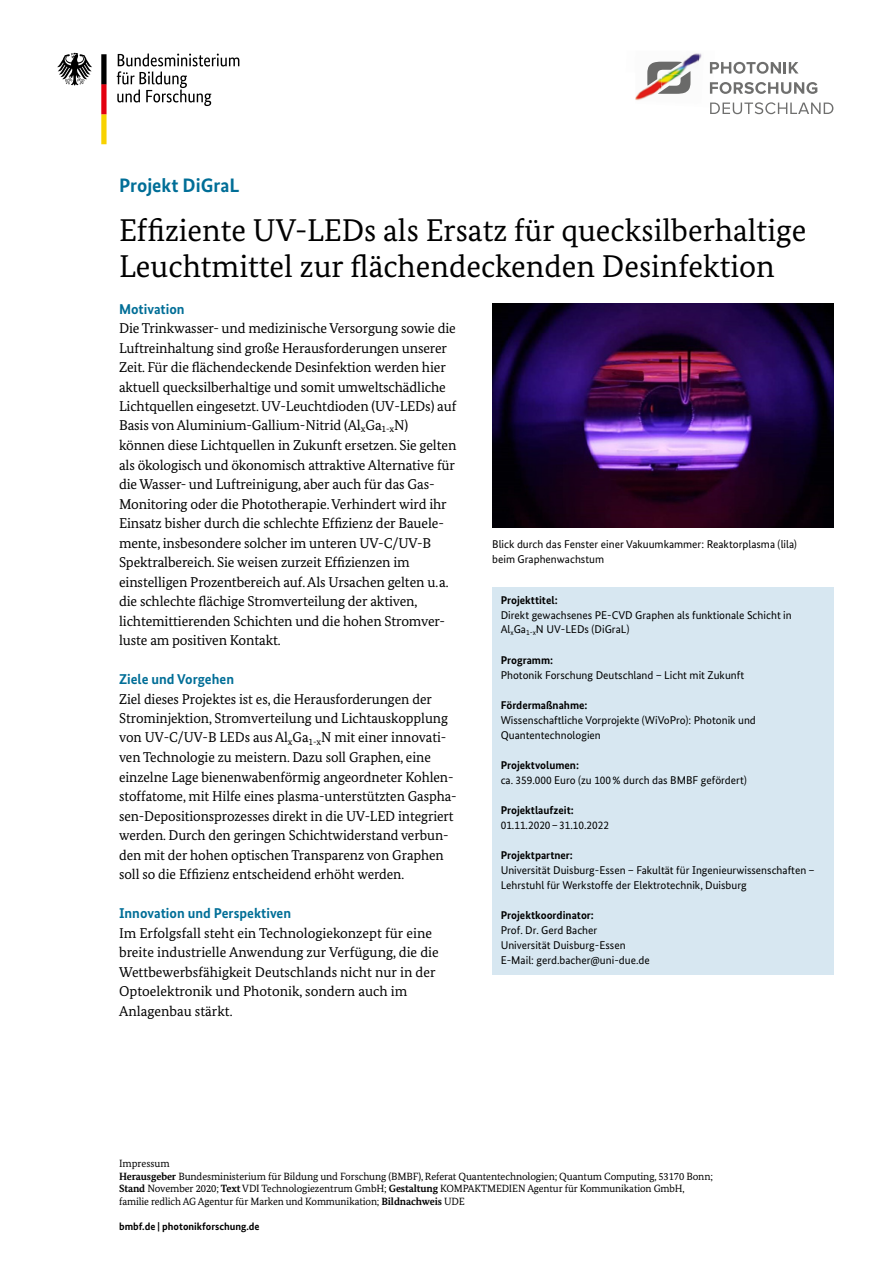
<style>
.page{position:relative;width:893px;height:1263px;background:#fff}
.page>*{position:absolute;margin:0;border:0;box-sizing:border-box;transform-origin:0 0}
.H1_Headline{font:31.5px/36px "Bundes Serif";color:#000}
.P_Subheadline{font:700 19.5px "Bundes Sans";color:#006e97}
.P_Fliess{font:14.25px/19.5px "Bundes Serif";letter-spacing:-.01em;color:#000}
.P_Kasten{font:11.25px/15px "Bundes Sans";color:#000}
.BU_Caption{font:11.25px/15px "Bundes Sans";color:#000}
.P_Impressum{font:10.5px/12.6px "Bundes Serif";letter-spacing:-.01em;color:#000}
.URL{font:700 10.5px "Bundes Sans";color:#000}
.H2_Impressum{font:10.5px "Bundes Serif";color:#000}
.s1{font-family:"Bundes Sans";font-weight:700;color:#006e97}
.s2{font-weight:700}
</style>
<div class="page">
<div style="left:492px;top:587px;width:341px;height:387px;background:#d7e7f1"></div>
<img style="left:492px;top:304px;width:341px;height:224px">
<svg style="left:117px;top:53px;width:122px;height:53px"></svg>
<svg style="left:57px;top:53px;width:35px;height:33px"></svg>
<svg style="left:101px;top:54px;width:6px;height:90px"></svg>
<img style="left:662px;top:53px;width:35px;height:21px">
<img style="left:697px;top:53px;width:13px;height:40px">
<img style="left:635px;top:87px;width:18px;height:14px">
<img style="left:690px;top:74px;width:8px;height:19px">
<svg style="left:710px;top:62px;width:89px;height:12px"></svg>
<svg style="left:710px;top:82px;width:107px;height:12px"></svg>
<svg style="left:710px;top:102px;width:123px;height:12px"></svg>
<svg style="left:647px;top:62px;width:43px;height:32px"></svg>
<p class="P_Subheadline" style="left:119px;top:174px;width:122px">Projekt DiGraL</p>
<h1 class="H1_Headline" style="left:119px;top:212px;width:689px">Effiziente UV-LEDs als Ersatz für quecksilberhaltige<br>Leuchtmittel zur flächendeckenden Desinfektion</h1>
<p class="P_Fliess" style="left:119px;top:299px;width:339px"><span class="s1">Motivation<br></span>Die Trinkwasser- und medizinische Versorgung sowie die Luftreinhaltung sind große Herausforderungen unserer Zeit. Für die flächendeckende Desinfektion werden hier aktuell quecksilberhaltige und somit umweltschädliche Lichtquellen eingesetzt. UV-Leuchtdioden (UV-LEDs) auf Basis von Aluminium-Gallium-Nitrid (Al<sub>x</sub>Ga<sub>1-x</sub>N) können diese Lichtquellen in Zukunft ersetzen. Sie gelten als ökologisch und ökonomisch attraktive Alternative für die Wasser- und Luftreinigung, aber auch für das Gas-Monitoring oder die Phototherapie.Verhindert wird ihr Einsatz bisher durch die schlechte Effizienz der Bauele&shy;mente, insbesondere solcher im unteren UV-C/UV-B Spektralbereich. Sie weisen zurzeit Effizienzen im einstelligen Prozentbereich auf.Als Ursachen gelten u.a. die schlechte flächige Stromverteilung der aktiven, lichtemittierenden Schichten und die hohen Stromver&shy;luste am positiven Kontakt.</p>
<p class="P_Fliess" style="left:119px;top:669px;width:339px"><span class="s1">Ziele und Vorgehen<br></span>Ziel dieses Projektes ist es, die Herausforderungen der Strominjektion, Stromverteilung und Lichtauskopplung von UV-C/UV-B LEDs aus Al<sub>x</sub>Ga<sub>1-x</sub>N mit einer innovati&shy;ven Technologie zu meistern. Dazu soll Graphen, eine einzelne Lage bienenwabenförmig angeordneter Kohlen&shy;stoffatome, mit Hilfe eines plasma-unterstützten Gaspha&shy;sen-Depositionsprozesses direkt in die UV-LED integriert werden. Durch den geringen Schichtwiderstand verbun&shy;den mit der hohen optischen Transparenz von Graphen soll so die Effizienz entscheidend erhöht werden.</p>
<p class="P_Fliess" style="left:119px;top:903px;width:321px"><span class="s1">Innovation und Perspektiven<br></span>Im Erfolgsfall steht ein Technologiekonzept für eine breite industrielle Anwendung zur Verfügung, die die Wettbewerbsfähigkeit Deutschlands nicht nur in der Optoelektronik und Photonik, sondern auch im Anlagenbau stärkt.</p>
<p class="BU_Caption" style="left:492px;top:536px;width:306px">Blick durch das Fenster einer Vakuumkammer: Reaktorplasma (lila) beim Graphenwachstum</p>
<p class="P_Kasten" style="left:501px;top:592px;width:293px"><span class="s2">Projekttitel:<br></span>Direkt gewachsenes PE-CVD Graphen als funktionale Schicht in<br>Al<sub>x</sub>Ga<sub>1-x</sub>N UV-LEDs (DiGraL)</p>
<p class="P_Kasten" style="left:501px;top:652px;width:245px"><span class="s2">Programm:<br></span>Photonik Forschung Deutschland – Licht mit Zukunft</p>
<p class="P_Kasten" style="left:501px;top:697px;width:257px"><span class="s2">Fördermaßnahme:<br></span>Wissenschaftliche Vorprojekte (WiVoPro): Photonik und<br>Quantentechnologien</p>
<p class="P_Kasten" style="left:501px;top:757px;width:248px"><span class="s2">Projektvolumen:<br></span>ca. 359.000 Euro (zu 100 % durch das BMBF gefördert)</p>
<p class="P_Kasten" style="left:501px;top:802px;width:110px"><span class="s2">Projektlaufzeit:<br></span>01.11.2020 – 31.10.2022</p>
<p class="P_Kasten" style="left:501px;top:847px;width:316px"><span class="s2">Projektpartner:<br></span>Universität Duisburg-Essen – Fakultät für Ingenieurwissenschaften –<br>Lehrstuhl für Werkstoffe der Elektrotechnik, Duisburg</p>
<p class="P_Kasten" style="left:501px;top:907px;width:151px"><span class="s2">Projektkoordinator:<br></span>Prof. Dr. Gerd Bacher<br>Universität Duisburg-Essen<br>E-Mail: gerd.bacher@uni-due.de</p>
<h2 class="H2_Impressum" style="left:119px;top:1157px;width:52px">Impressum</h2>
<p class="P_Impressum" style="left:119px;top:1170px;width:595px"><span class="s2">Herausgeber</span> Bundesministerium für Bildung und Forschung (BMBF), Referat Quantentechnologien; Quantum Computing, 53170 Bonn;<br><span class="s2">Stand</span> November 2020; <span class="s2">Text</span> VDI Technologiezentrum GmbH; <span class="s2">Gestaltung</span> KOMPAKTMEDIEN Agentur für Kommunikation GmbH, familie redlich AG Agentur für Marken und Kommunikation; <span class="s2">Bildnachweis</span> UDE</p>
<p class="URL" style="left:119px;top:1220px;width:142px">bmbf.de | photonikforschung.de</p>
</div>
